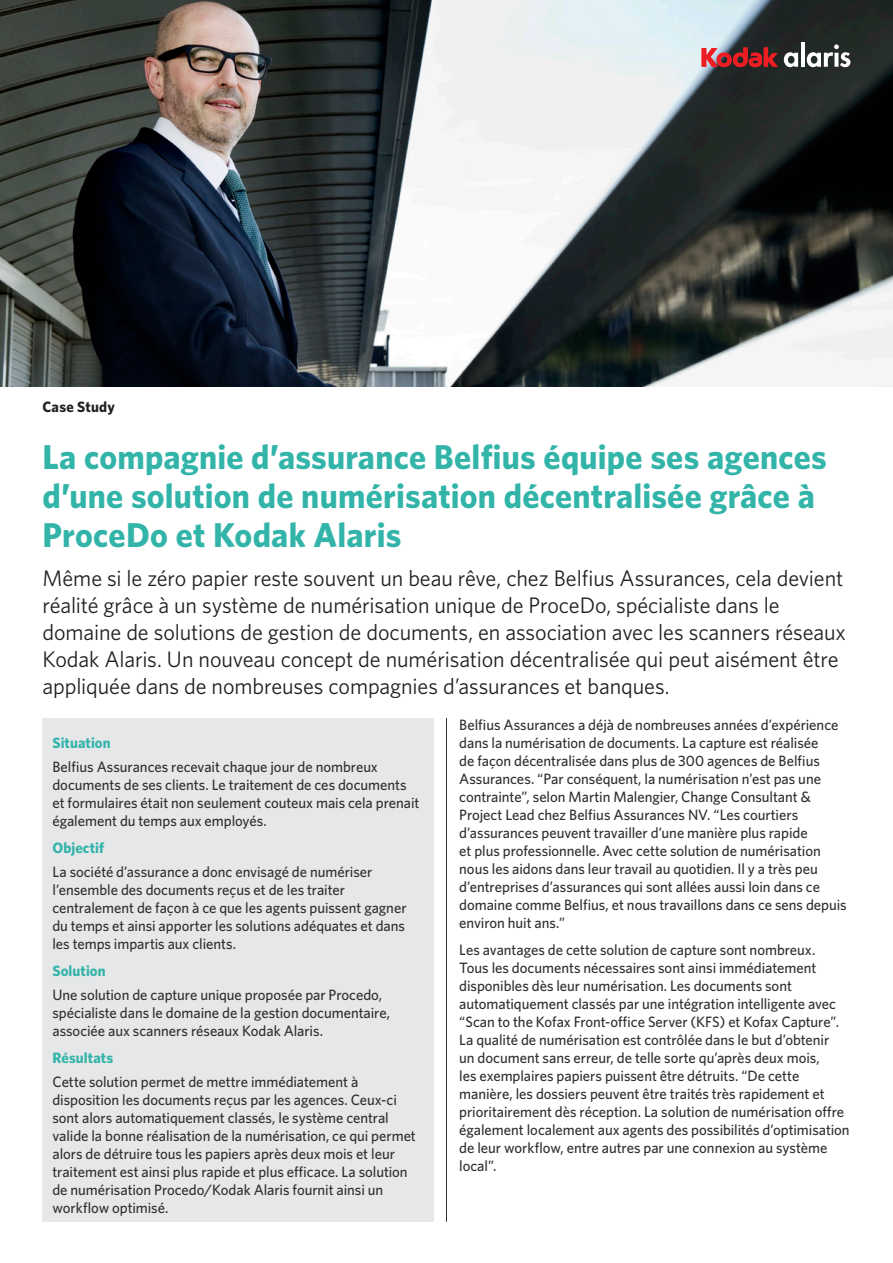
<style>
.page{position:relative;width:893px;height:1263px;background:#fff}
.page>*{position:absolute;margin:0;border:0;box-sizing:border-box;transform-origin:0 0}
.Document_title{font:700 34.5px/39px "Whitney K";letter-spacing:.005em;color:#32b4a9}
.Introduction_copy{font:22.5px/27px "Whitney K";letter-spacing:-.005em;color:#231f20}
.Body_copy{font:500 15px/18px "Whitney K";letter-spacing:-.005em;color:#312f30}
.Body_copy_headline{font:700 15px "Whitney K";letter-spacing:.005em;color:#32b4a9}
.Body_copy-2{font:700 15px "Whitney K";letter-spacing:.015em;color:#231f20}
</style>
<div class="page">
<div style="left:43px;top:718px;width:391px;height:504px;background:#e6e7e9"></div>
<img style="left:0;top:0;width:893px;height:387px">
<hr style="left:446px;top:718px;width:1px;height:504px;background:#312f30">
<svg style="left:702px;top:48px;width:76px;height:19px"></svg>
<svg style="left:784px;top:52px;width:14px;height:15px"></svg>
<hr style="left:801px;top:43px;width:4px;height:24px;background:#fff">
<svg style="left:807px;top:44px;width:43px;height:23px"></svg>
<p class="Body_copy-2" style="left:43px;top:397px;width:74px">Case Study</p>
<p class="Document_title" style="left:43px;top:436px;width:786px">La compagnie d’assurance Belfius équipe ses agences d’une solution de numérisation décentralisée grâce à<br>ProceDo et Kodak Alaris</p>
<p class="Introduction_copy" style="left:43px;top:564px;width:805px">Même si le zéro papier reste souvent un beau rêve, chez Belfius Assurances, cela devient réalité grâce à un système de numérisation unique de ProceDo, spécialiste dans le domaine de solutions de gestion de documents, en association avec les scanners réseaux Kodak Alaris. Un nouveau concept de numérisation décentralisée qui peut aisément être appliquée dans de nombreuses compagnies d’assurances et banques.</p>
<p class="Body_copy_headline" style="left:52px;top:733px;width:60px">Situation</p>
<p class="Body_copy" style="left:52px;top:757px;width:369px">Belfius Assurances recevait chaque jour de nombreux documents de ses clients. Le traitement de ces documents et formulaires était non seulement couteux mais cela prenait également du temps aux employés.</p>
<p class="Body_copy_headline" style="left:52px;top:838px;width:53px">Objectif</p>
<p class="Body_copy" style="left:52px;top:862px;width:356px">La société d’assurance a donc envisagé de numériser l’ensemble des documents reçus et de les traiter centralement de façon à ce que les agents puissent gagner du temps et ainsi apporter les solutions adéquates et dans les temps impartis aux clients.</p>
<p class="Body_copy_headline" style="left:52px;top:961px;width:55px">Solution</p>
<p class="Body_copy" style="left:52px;top:985px;width:339px">Une solution de capture unique proposée par Procedo, spécialiste dans le domaine de la gestion documentaire, associée aux scanners réseaux Kodak Alaris.</p>
<p class="Body_copy_headline" style="left:52px;top:1048px;width:62px">Résultats</p>
<p class="Body_copy" style="left:52px;top:1072px;width:365px">Cette solution permet de mettre immédiatement à disposition les documents reçus par les agences. Ceux-ci sont alors automatiquement classés, le système central valide la bonne réalisation de la numérisation, ce qui permet alors de détruire tous les papiers après deux mois et leur traitement est ainsi plus rapide et plus efficace. La solution de numérisation Procedo/Kodak Alaris fournit ainsi un workflow optimisé.</p>
<p class="Body_copy" style="left:459px;top:715px;width:389px">Belfius Assurances a déjà de nombreuses années d’expérience dans la numérisation de documents. La capture est réalisée<br>de façon décentralisée dans plus de 300 agences de Belfius Assurances. “Par conséquent, la numérisation n’est pas une contrainte”, selon Martin Malengier, Change Consultant &amp; Project Lead chez Belfius Assurances NV. “Les courtiers d’assurances peuvent travailler d’une manière plus rapide<br>et plus professionnelle. Avec cette solution de numérisation nous les aidons dans leur travail au quotidien. Il y a très peu d’entreprises d’assurances qui sont allées aussi loin dans ce domaine comme Belfius, et nous travaillons dans ce sens depuis environ huit ans.”</p>
<p class="Body_copy" style="left:459px;top:940px;width:392px">Les avantages de cette solution de capture sont nombreux.<br>Tous les documents nécessaires sont ainsi immédiatement disponibles dès leur numérisation. Les documents sont automatiquement classés par une intégration intelligente avec “Scan to the Kofax Front-office Server (KFS) et Kofax Capture”.<br>La qualité de numérisation est contrôlée dans le but d’obtenir<br>un document sans erreur, de telle sorte qu’après deux mois,<br>les exemplaires papiers puissent être détruits. “De cette manière, les dossiers peuvent être traités très rapidement et prioritairement dès réception. La solution de numérisation offre également localement aux agents des possibilités d’optimisation de leur workflow, entre autres par une connexion au système local”.</p>
</div>
